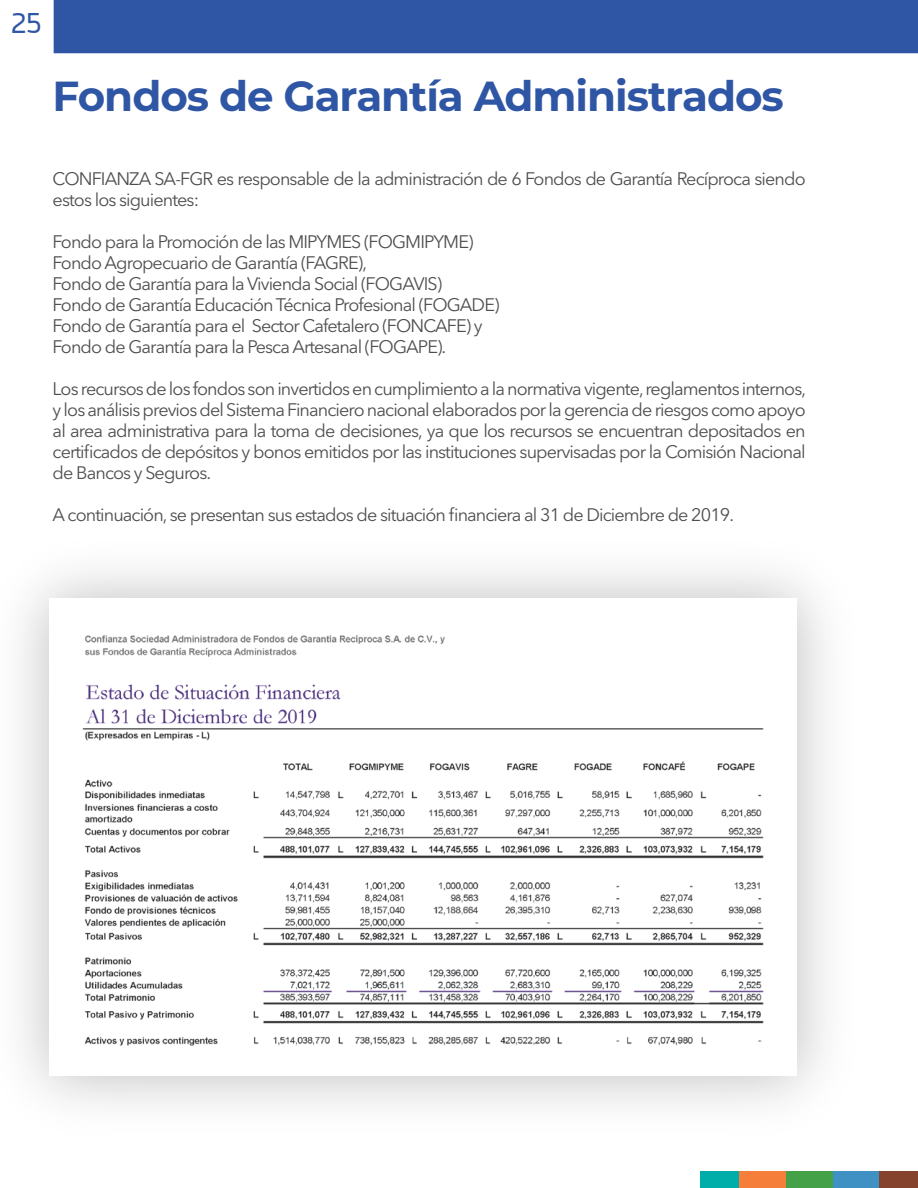
<style>
.page{position:relative;width:918px;height:1188px;background:#fff}
.page>*{position:absolute;margin:0;border:0;box-sizing:border-box;transform-origin:0 0}
.t1{font:700 42px "Montserrat";letter-spacing:-.025em;color:#2f56a4}
.t2{font:27px "Acephimere";color:#2f56a4}
.t3{font:18px/21px "Avenir Next LT Pro";letter-spacing:-.05em;color:#4e4e4e}
</style>
<div class="page">
<img style="left:82px;top:635px;width:682px;height:411px">
<div style="left:785px;top:1171px;width:49px;height:17px;background:#44a147"></div>
<div style="left:739px;top:1171px;width:46px;height:17px;background:#f47e3a"></div>
<div style="left:700px;top:1171px;width:39px;height:17px;background:#00aea9"></div>
<div style="left:833px;top:1171px;width:47px;height:17px;background:#3f91c4"></div>
<div style="left:880px;top:1171px;width:38px;height:17px;background:#85422c"></div>
<div style="left:54px;top:0;width:864px;height:53px;background:#2f56a4"></div>
<h2 class="t2" style="left:11px;top:5px;width:31px">25</h2>
<h1 class="t1" style="left:53px;top:66px;width:733px">Fondos de Garantía Administrados</h1>
<p class="t3" style="left:53px;top:168px;width:755px">CONFIANZA SA-FGR es responsable de la administración de 6 Fondos de Garantía Recíproca siendo estos los siguientes:</p>
<p class="t3" style="left:53px;top:231px;width:448px">Fondo para la Promoción de las MIPYMES (FOGMIPYME)<br>Fondo Agropecuario de Garantía (FAGRE),<br>Fondo de Garantía para la Vivienda Social (FOGAVIS)<br>Fondo de Garantía Educación Técnica Profesional (FOGADE)<br>Fondo de Garantía para el Sector Cafetalero (FONCAFE) y Fondo de Garantía para la Pesca Artesanal (FOGAPE).</p>
<p class="t3" style="left:53px;top:378px;width:755px;text-align:justify">Los recursos de los fondos son invertidos en cumplimiento a la normativa vigente, reglamentos internos, y los análisis previos del Sistema Financiero nacional elaborados por la gerencia de riesgos como apoyo al area administrativa para la toma de decisiones, ya que los recursos se encuentran depositados en certificados de depósitos y bonos emitidos por las instituciones supervisadas por la Comisión Nacional de Bancos y Seguros.</p>
<p class="t3" style="left:53px;top:504px;width:683px">A continuación, se presentan sus estados de situación financiera al 31 de Diciembre de 2019.</p>
</div>
